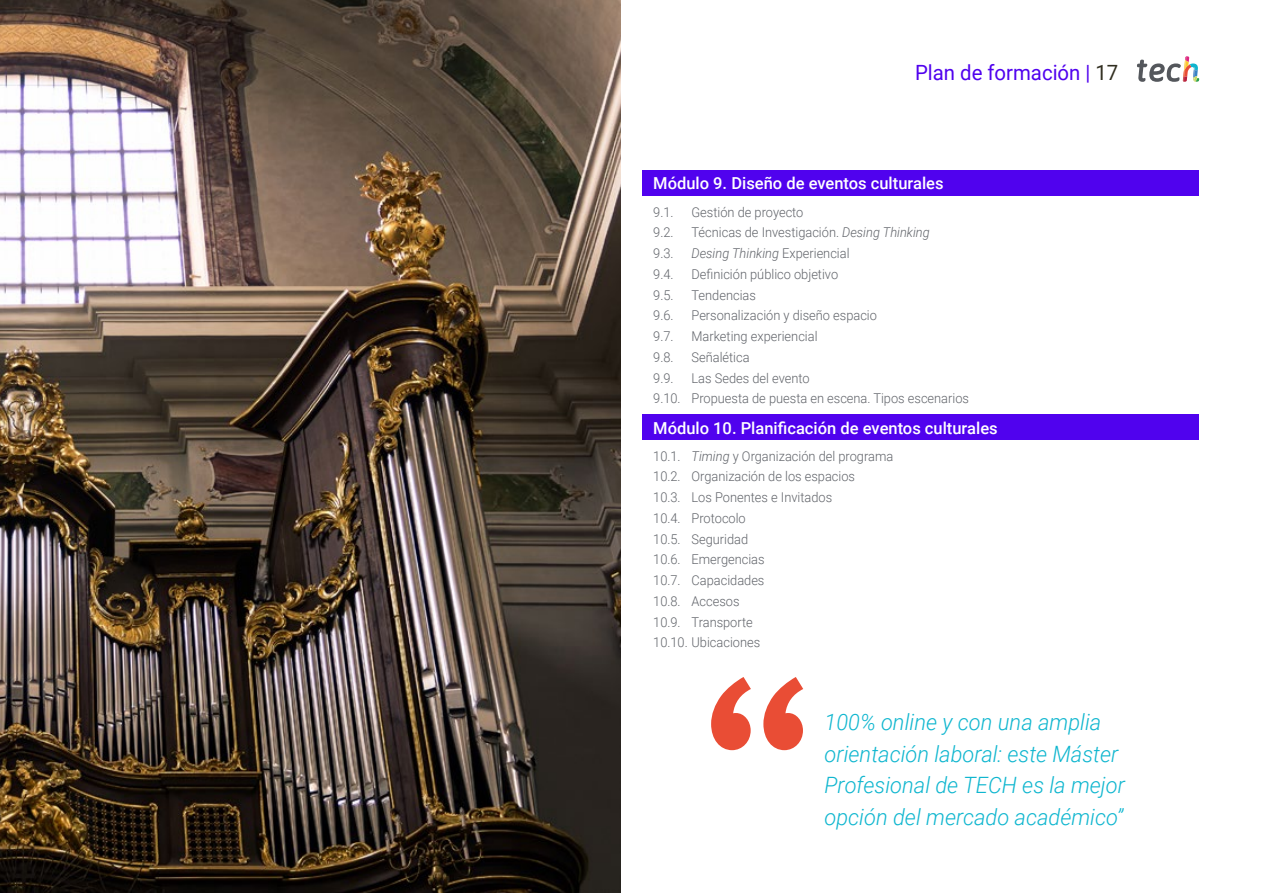
<style>
.page{position:relative;width:1263px;height:893px;background:#fff}
.page>*{position:absolute;margin:0;border:0;box-sizing:border-box;transform-origin:0 0}
.t1{font:italic 300 22.5px/31.5px "Roboto";color:#0fb6cf}
.t2{font:21px "Roboto";color:#5002ee}
.t3{font:500 16.5px "Roboto";color:#fff}
.t4{font:300 13.5px/20.7px "Roboto";color:#61646a;scale:.95 1}
.t5{font:italic 300 13.5px "Roboto";color:#61646a;scale:.95 1}
.s1{color:#312e20}
.s2{font-style:italic}
.s3{font-style:normal}
</style>
<div class="page">
<img style="left:0;top:0;width:621px;height:893px">
<div style="left:642px;top:171px;width:557px;height:25px;background:#5002ee"></div>
<div style="left:642px;top:415px;width:557px;height:25px;background:#5002ee"></div>
<svg style="left:1137px;top:56px;width:62px;height:26px"></svg>
<svg style="left:711px;top:677px;width:92px;height:73px"></svg>
<h2 class="t2" style="left:915px;top:57px;width:205px">Plan de formación | <span class="s1">17</span></h2>
<p class="t3" style="left:653px;top:172px;width:292px">Módulo 9. Diseño de eventos culturales</p>
<p class="t4" style="left:653px;top:201px;width:23px">9.1.</p>
<p class="t4" style="left:691px;top:201px;width:119px">Gestión de proyecto</p>
<p class="t4" style="left:653px;top:222px;width:23px">9.2.</p>
<p class="t4" style="left:691px;top:222px;width:252px">Técnicas de Investigación. <span class="s2">Desing Thinking</span></p>
<p class="t4" style="left:653px;top:242px;width:23px">9.3.</p>
<p class="t5" style="left:691px;top:244px;width:168px">Desing Thinking <span class="s3">Experiencial</span></p>
<p class="t4" style="left:653px;top:263px;width:23px">9.4.</p>
<p class="t4" style="left:691px;top:263px;width:156px">Definición público objetivo</p>
<p class="t4" style="left:653px;top:284px;width:23px">9.5.</p>
<p class="t4" style="left:691px;top:284px;width:69px">Tendencias</p>
<p class="t4" style="left:653px;top:305px;width:23px">9.6.</p>
<p class="t4" style="left:691px;top:305px;width:197px">Personalización y diseño espacio</p>
<p class="t4" style="left:653px;top:325px;width:23px">9.7.</p>
<p class="t4" style="left:691px;top:325px;width:134px">Marketing experiencial</p>
<p class="t4" style="left:653px;top:346px;width:23px">9.8.</p>
<p class="t4" style="left:691px;top:346px;width:63px">Señalética</p>
<p class="t4" style="left:653px;top:367px;width:23px">9.9.</p>
<p class="t4" style="left:653px;top:367px;width:334px;text-indent:38px">Las Sedes del evento<br>9.10. Propuesta de puesta en escena. Tipos escenarios</p>
<p class="t3" style="left:653px;top:416px;width:346px">Módulo 10. Planificación de eventos culturales</p>
<p class="t4" style="left:653px;top:445px;width:254px">10.1. <span class="s2">Timing</span> y Organización del programa<br>10.2. Organización de los espacios<br>10.3. Los Ponentes e Invitados<br>10.4. Protocolo<br>10.5. Seguridad<br>10.6. Emergencias<br>10.7. Capacidades<br>10.8. Accesos<br>10.9. Transporte<br>10.10. Ubicaciones</p>
<h1 class="t1" style="left:824px;top:706px;width:302px">100% online y con una amplia orientación laboral: este Máster<br>Profesional de TECH es la mejor opción del mercado académico”</h1>
</div>
